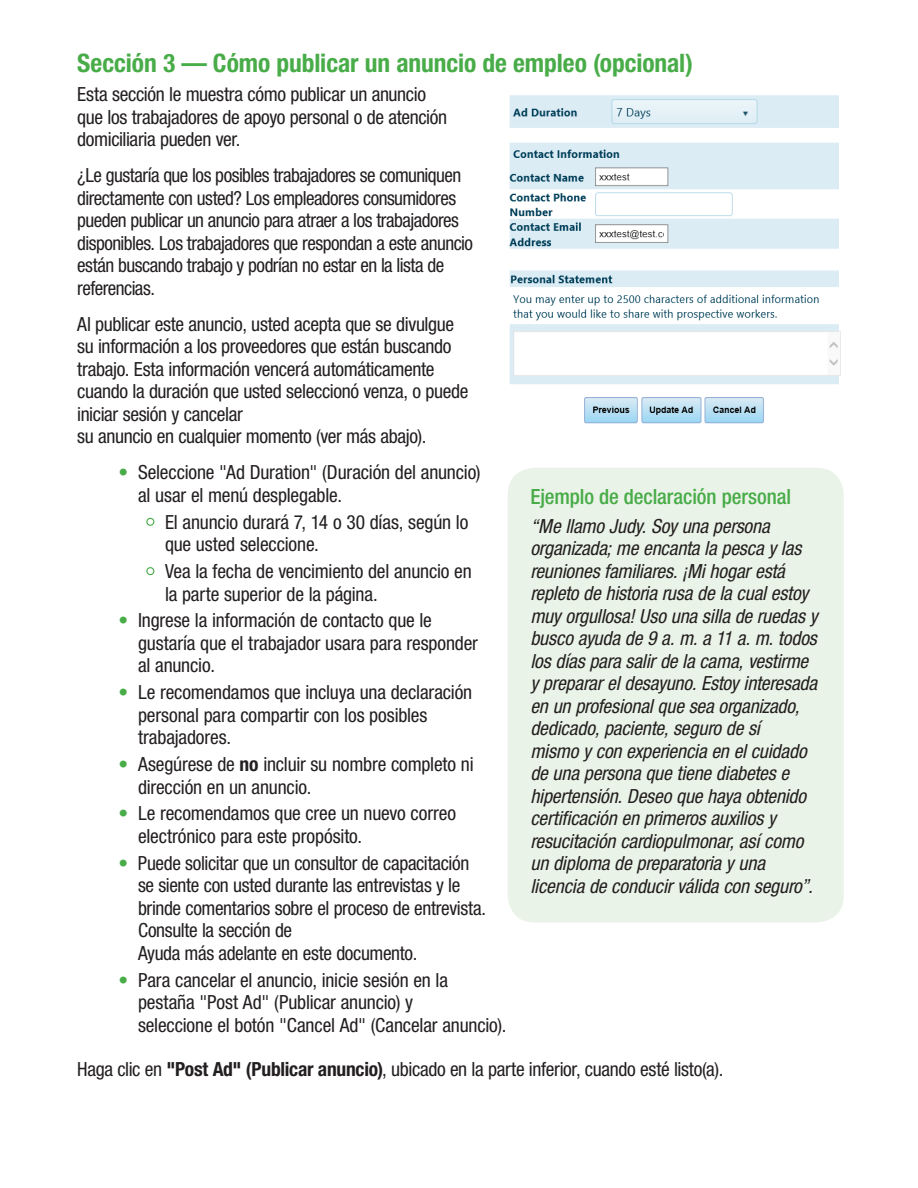
<style>
.page{position:relative;width:918px;height:1188px;background:#fff}
.page>*{position:absolute;margin:0;border:0;box-sizing:border-box;transform-origin:0 0}
.t1{font:700 condensed 25.5px "Helvetica Neue LT Std";letter-spacing:-.005em;color:#48ac48}
.body{font:500 condensed 21px "Helvetica Neue LT Std";letter-spacing:-.005em;color:#48ac48}
.Body_cond_14_16_0_9{font:condensed 19.5px/22.5px "Helvetica Neue LT Std";letter-spacing:-.02em;color:#231f20}
.Green_Bullet_14_16_0{font:condensed 19.5px/22.5px "Helvetica Neue LT Std";letter-spacing:-.01em;color:#231f20}
.body-2{font:italic condensed 19.5px/22.5px "Helvetica Neue LT Std";letter-spacing:-.005em;color:#231f20}
.list{font:condensed 19.5px/22.5px "Helvetica Neue LT Std";letter-spacing:-.01em;color:#231f20}
.s1{color:#48ac48}
.s2{font-weight:700}
</style>
<div class="page">
<div style="left:508px;top:468px;width:336px;height:454px;background:#eaf3e7;border-radius:27px"></div>
<div style="left:146px;top:518px;width:8px;height:8px;border:1px solid #48ac48;border-radius:50%"></div>
<div style="left:146px;top:567px;width:8px;height:8px;border:1px solid #48ac48;border-radius:50%"></div>
<img style="left:509px;top:95px;width:332px;height:329px">
<p class="t1" style="left:77px;top:48px;width:617px">Sección 3 — Cómo publicar un anuncio de empleo (opcional)</p>
<p class="Body_cond_14_16_0_9" style="left:77px;top:83px;width:372px">Esta sección le muestra cómo publicar un anuncio que los trabajadores de apoyo personal o de atención domiciliaria pueden ver.</p>
<p class="Body_cond_14_16_0_9" style="left:77px;top:164px;width:397px">¿Le gustaría que los posibles trabajadores se comuniquen directamente con usted? Los empleadores consumidores pueden publicar un anuncio para atraer a los trabajadores disponibles. Los trabajadores que respondan a este anuncio están buscando trabajo y podrían no estar en la lista de referencias.</p>
<p class="Body_cond_14_16_0_9" style="left:77px;top:313px;width:393px">Al publicar este anuncio, usted acepta que se divulgue su información a los proveedores que están buscando trabajo. Esta información vencerá automáticamente cuando la duración que usted seleccionó venza, o puede iniciar sesión y cancelar<br>su anuncio en cualquier momento (ver más abajo).</p>
<p class="Green_Bullet_14_16_0" style="left:138px;top:461px;width:344px;text-indent:-20px"><span class="s1">•</span> Seleccione "Ad Duration" (Duración del anuncio) al usar el menú desplegable.</p>
<p class="list" style="left:165px;top:511px;width:305px">El anuncio durará 7, 14 o 30 días, según lo que usted seleccione.</p>
<p class="list" style="left:165px;top:560px;width:308px">Vea la fecha de vencimiento del anuncio en la parte superior de la página.</p>
<p class="Green_Bullet_14_16_0" style="left:138px;top:609px;width:341px;text-indent:-20px"><span class="s1">•</span> Ingrese la información de contacto que le gustaría que el trabajador usara para responder al anuncio.</p>
<p class="Green_Bullet_14_16_0" style="left:138px;top:681px;width:336px;text-indent:-20px"><span class="s1">•</span> Le recomendamos que incluya una declaración personal para compartir con los posibles trabajadores.</p>
<p class="Green_Bullet_14_16_0" style="left:138px;top:753px;width:337px;text-indent:-20px"><span class="s1">•</span> Asegúrese de <span class="s2">no</span> incluir su nombre completo ni dirección en un anuncio.</p>
<p class="Green_Bullet_14_16_0" style="left:138px;top:802px;width:320px;text-indent:-20px"><span class="s1">•</span> Le recomendamos que cree un nuevo correo electrónico para este propósito.</p>
<p class="Green_Bullet_14_16_0" style="left:138px;top:851px;width:350px;text-indent:-20px"><span class="s1">•</span> Puede solicitar que un consultor de capacitación se siente con usted durante las entrevistas y le brinde comentarios sobre el proceso de entrevista.<br>Consulte la sección de<br>Ayuda más adelante en este documento.</p>
<p class="Green_Bullet_14_16_0" style="left:138px;top:968px;width:370px;text-indent:-20px"><span class="s1">•</span> Para cancelar el anuncio, inicie sesión en la pestaña "Post Ad" (Publicar anuncio) y<br>seleccione el botón "Cancel Ad" (Cancelar anuncio).</p>
<p class="Body_cond_14_16_0_9" style="left:77px;top:1058px;width:648px">Haga clic en <span class="s2">"Post Ad" (Publicar anuncio)</span>, ubicado en la parte inferior, cuando esté listo(a).</p>
<p class="body" style="left:530px;top:484px;width:262px">Ejemplo de declaración personal</p>
<p class="body-2" style="left:530px;top:515px;width:289px">“Me llamo Judy. Soy una persona organizada; me encanta la pesca y las reuniones familiares. ¡Mi hogar está repleto de historia rusa de la cual estoy muy orgullosa! Uso una silla de ruedas y busco ayuda de 9 a. m. a 11 a. m. todos los días para salir de la cama, vestirme y preparar el desayuno. Estoy interesada en un profesional que sea organizado, dedicado, paciente, seguro de sí<br>mismo y con experiencia en el cuidado de una persona que tiene diabetes e hipertensión. Deseo que haya obtenido certificación en primeros auxilios y resucitación cardiopulmonar, así como un diploma de preparatoria y una licencia de conducir válida con seguro”.</p>
</div>
